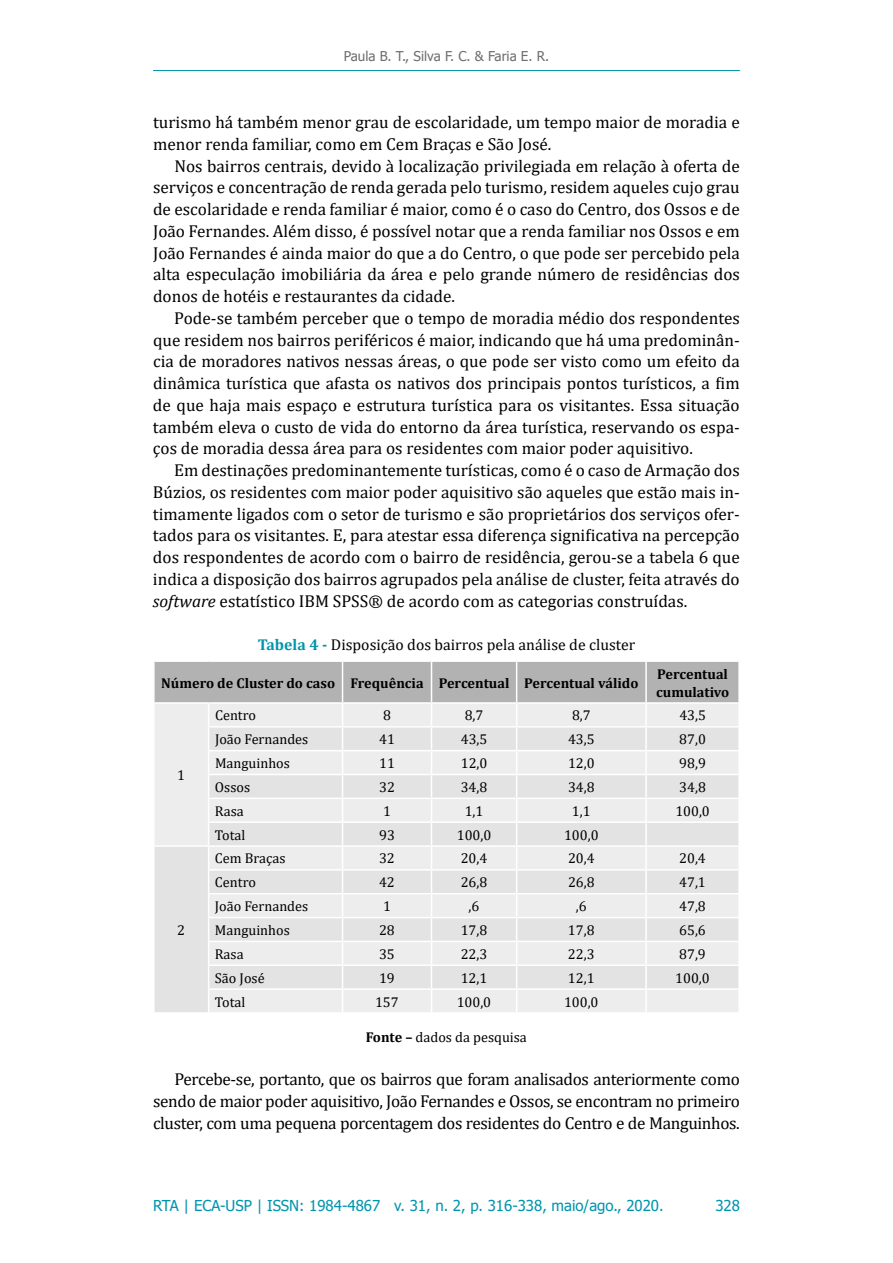
<style>
.page{position:relative;width:893px;height:1263px;background:#fff}
.page>*{position:absolute;margin:0;border:0;box-sizing:border-box;transform-origin:0 0}
.t1{font:17.25px/21.8px "Cambria";color:#000;text-align:justify}
.t2{font:15.75px "Cambria";color:#000}
.t3{font:15px "Tahoma";color:#0095ad}
.t4{font:14.25px "Cambria";color:#000}
.t5{font:700 14.25px/18px "Cambria";color:#000}
.t6{font:13.5px "Tahoma";color:#706f6f}
.s1{font-style:italic}
.s2{font-weight:700;color:#0095ad}
.s3{font-weight:700}
</style>
<div class="page">
<hr style="left:153px;top:70px;width:587px;height:1px;background:#0095ad">
<svg style="left:154px;top:661px;width:585px;height:351px;background:#e3e3e3"></svg>
<hr style="left:343px;top:964px;width:88px;height:2px;background:#fff">
<hr style="left:431px;top:964px;width:86px;height:2px;background:#fff">
<hr style="left:517px;top:964px;width:129px;height:2px;background:#fff">
<hr style="left:646px;top:964px;width:94px;height:2px;background:#fff">
<hr style="left:738px;top:966px;width:2px;height:22px;background:#fff">
<hr style="left:208px;top:988px;width:135px;height:2px;background:#fff">
<hr style="left:343px;top:988px;width:88px;height:2px;background:#fff">
<hr style="left:431px;top:988px;width:86px;height:2px;background:#fff">
<hr style="left:517px;top:988px;width:129px;height:2px;background:#fff">
<hr style="left:646px;top:988px;width:94px;height:2px;background:#fff">
<hr style="left:153px;top:662px;width:2px;height:40px;background:#fff">
<hr style="left:738px;top:662px;width:2px;height:40px;background:#fff">
<hr style="left:153px;top:702px;width:56px;height:2px;background:#fff">
<hr style="left:153px;top:704px;width:2px;height:23px;background:#fff">
<hr style="left:209px;top:702px;width:134px;height:2px;background:#fff">
<hr style="left:343px;top:702px;width:88px;height:2px;background:#fff">
<hr style="left:431px;top:702px;width:86px;height:2px;background:#fff">
<hr style="left:517px;top:702px;width:129px;height:2px;background:#fff">
<hr style="left:646px;top:702px;width:94px;height:2px;background:#fff">
<hr style="left:738px;top:704px;width:2px;height:22px;background:#fff">
<hr style="left:153px;top:727px;width:2px;height:24px;background:#fff">
<hr style="left:153px;top:751px;width:2px;height:23px;background:#fff">
<hr style="left:738px;top:751px;width:2px;height:23px;background:#fff">
<hr style="left:153px;top:774px;width:2px;height:24px;background:#fff">
<hr style="left:153px;top:798px;width:2px;height:24px;background:#fff">
<hr style="left:738px;top:799px;width:2px;height:22px;background:#fff">
<hr style="left:153px;top:822px;width:2px;height:23px;background:#fff">
<hr style="left:738px;top:847px;width:2px;height:22px;background:#fff">
<hr style="left:738px;top:894px;width:2px;height:23px;background:#fff">
<hr style="left:738px;top:942px;width:2px;height:22px;background:#fff">
<hr style="left:738px;top:990px;width:2px;height:22px;background:#fff">
<p class="t6" style="left:344px;top:47px;width:207px">Paula B. T., Silva F. C. &amp; Faria E. R.</p>
<p class="t1" style="left:153px;top:111px;width:588px">turismo há também menor grau de escolaridade, um tempo maior de moradia e menor renda familiar, como em Cem Braças e São José.</p>
<p class="t1" style="left:153px;top:155px;width:588px;text-indent:21px">Nos bairros centrais, devido à localização privilegiada em relação à oferta de serviços e concentração de renda gerada pelo turismo, residem aqueles cujo grau de escolaridade e renda familiar é maior, como é o caso do Centro, dos Ossos e de João Fernandes. Além disso, é possível notar que a renda familiar nos Ossos e em João Fernandes é ainda maior do que a do Centro, o que pode ser percebido pela alta especulação imobiliária da área e pelo grande número de residências dos donos de hotéis e restaurantes da cidade.</p>
<p class="t1" style="left:153px;top:307px;width:588px;text-indent:21px">Pode-se também perceber que o tempo de moradia médio dos respondentes que residem nos bairros periféricos é maior, indicando que há uma predominân&shy;cia de moradores nativos nessas áreas, o que pode ser visto como um efeito da dinâmica turística que afasta os nativos dos principais pontos turísticos, a fim de que haja mais espaço e estrutura turística para os visitantes. Essa situação também eleva o custo de vida do entorno da área turística, reservando os espa&shy;ços de moradia dessa área para os residentes com maior poder aquisitivo.</p>
<p class="t1" style="left:153px;top:459px;width:588px;text-indent:21px">Em destinações predominantemente turísticas, como é o caso de Armação dos Búzios, os residentes com maior poder aquisitivo são aqueles que estão mais in&shy;timamente ligados com o setor de turismo e são proprietários dos serviços ofer&shy;tados para os visitantes. E, para atestar essa diferença significativa na percepção dos respondentes de acordo com o bairro de residência, gerou-se a tabela 6 que indica a disposição dos bairros agrupados pela análise de cluster, feita através do <span class="s1">software</span> estatístico IBM SPSS® de acordo com as categorias construídas.</p>
<p class="t2" style="left:258px;top:635px;width:379px"><span class="s2">Tabela 4 -</span> Disposição dos bairros pela análise de cluster</p>
<p class="t5" style="left:161px;top:673px;width:479px">Número de Cluster do caso Frequência Percentual Percentual válido</p>
<p class="t5" style="left:656px;top:664px;width:74px">Percentual cumulativo</p>
<p class="t4" style="left:177px;top:767px;width:9px">1</p>
<p class="t4" style="left:215px;top:707px;width:42px">Centro</p>
<p class="t4" style="left:383px;top:707px;width:9px">8</p>
<p class="t4" style="left:465px;top:707px;width:20px">8,7</p>
<p class="t4" style="left:572px;top:707px;width:20px">8,7</p>
<p class="t4" style="left:679px;top:707px;width:28px">43,5</p>
<p class="t4" style="left:215px;top:731px;width:95px">João Fernandes</p>
<p class="t4" style="left:379px;top:731px;width:17px">41</p>
<p class="t4" style="left:461px;top:731px;width:28px">43,5</p>
<p class="t4" style="left:568px;top:731px;width:28px">43,5</p>
<p class="t4" style="left:679px;top:731px;width:28px">87,0</p>
<p class="t4" style="left:215px;top:755px;width:76px">Manguinhos</p>
<p class="t4" style="left:379px;top:755px;width:17px">11</p>
<p class="t4" style="left:461px;top:755px;width:28px">12,0</p>
<p class="t4" style="left:568px;top:755px;width:28px">12,0</p>
<p class="t4" style="left:679px;top:755px;width:28px">98,9</p>
<p class="t4" style="left:215px;top:779px;width:37px">Ossos</p>
<p class="t4" style="left:379px;top:779px;width:17px">32</p>
<p class="t4" style="left:461px;top:779px;width:28px">34,8</p>
<p class="t4" style="left:568px;top:779px;width:28px">34,8</p>
<p class="t4" style="left:679px;top:779px;width:28px">34,8</p>
<p class="t4" style="left:215px;top:802px;width:30px">Rasa</p>
<p class="t4" style="left:383px;top:802px;width:9px">1</p>
<p class="t4" style="left:465px;top:802px;width:20px">1,1</p>
<p class="t4" style="left:572px;top:802px;width:20px">1,1</p>
<p class="t4" style="left:675px;top:802px;width:36px">100,0</p>
<p class="t4" style="left:215px;top:826px;width:32px">Total</p>
<p class="t4" style="left:379px;top:826px;width:17px">93</p>
<p class="t4" style="left:457px;top:826px;width:36px">100,0</p>
<p class="t4" style="left:564px;top:826px;width:36px">100,0</p>
<p class="t4" style="left:215px;top:850px;width:72px">Cem Braças</p>
<p class="t4" style="left:379px;top:850px;width:17px">32</p>
<p class="t4" style="left:461px;top:850px;width:28px">20,4</p>
<p class="t4" style="left:568px;top:850px;width:28px">20,4</p>
<p class="t4" style="left:679px;top:850px;width:28px">20,4</p>
<p class="t4" style="left:215px;top:874px;width:42px">Centro</p>
<p class="t4" style="left:379px;top:874px;width:17px">42</p>
<p class="t4" style="left:461px;top:874px;width:28px">26,8</p>
<p class="t4" style="left:568px;top:874px;width:28px">26,8</p>
<p class="t4" style="left:679px;top:874px;width:28px">47,1</p>
<p class="t4" style="left:215px;top:898px;width:95px">João Fernandes</p>
<p class="t4" style="left:383px;top:898px;width:9px">1</p>
<p class="t4" style="left:469px;top:898px;width:12px">,6</p>
<p class="t4" style="left:576px;top:898px;width:12px">,6</p>
<p class="t4" style="left:679px;top:898px;width:28px">47,8</p>
<p class="t4" style="left:215px;top:922px;width:76px">Manguinhos</p>
<p class="t4" style="left:379px;top:922px;width:17px">28</p>
<p class="t4" style="left:461px;top:922px;width:28px">17,8</p>
<p class="t4" style="left:568px;top:922px;width:28px">17,8</p>
<p class="t4" style="left:679px;top:922px;width:28px">65,6</p>
<p class="t4" style="left:215px;top:945px;width:30px">Rasa</p>
<p class="t4" style="left:379px;top:945px;width:17px">35</p>
<p class="t4" style="left:461px;top:945px;width:28px">22,3</p>
<p class="t4" style="left:568px;top:945px;width:28px">22,3</p>
<p class="t4" style="left:679px;top:945px;width:28px">87,9</p>
<p class="t4" style="left:215px;top:969px;width:51px">São José</p>
<p class="t4" style="left:379px;top:969px;width:17px">19</p>
<p class="t4" style="left:461px;top:969px;width:28px">12,1</p>
<p class="t4" style="left:568px;top:969px;width:28px">12,1</p>
<p class="t4" style="left:675px;top:969px;width:36px">100,0</p>
<p class="t4" style="left:215px;top:993px;width:32px">Total</p>
<p class="t4" style="left:375px;top:993px;width:25px">157</p>
<p class="t4" style="left:457px;top:993px;width:36px">100,0</p>
<p class="t4" style="left:564px;top:993px;width:36px">100,0</p>
<p class="t4" style="left:366px;top:1028px;width:163px"><span class="s3">Fonte –</span> dados da pesquisa</p>
<p class="t1" style="left:153px;top:1068px;width:588px;text-indent:21px">Percebe-se, portanto, que os bairros que foram analisados anteriormente como sendo de maior poder aquisitivo, João Fernandes e Ossos, se encontram no primeiro cluster, com uma pequena porcentagem dos residentes do Centro e de Manguinhos.</p>
<p class="t4" style="left:177px;top:922px;width:9px">2</p>
<p class="t3" style="left:153px;top:1196px;width:512px">RTA | ECA-USP | ISSN: 1984-4867 v. 31, n. 2, p. 316-338, maio/ago., 2020.</p>
<p class="t3" style="left:715px;top:1196px;width:26px">328</p>
</div>
